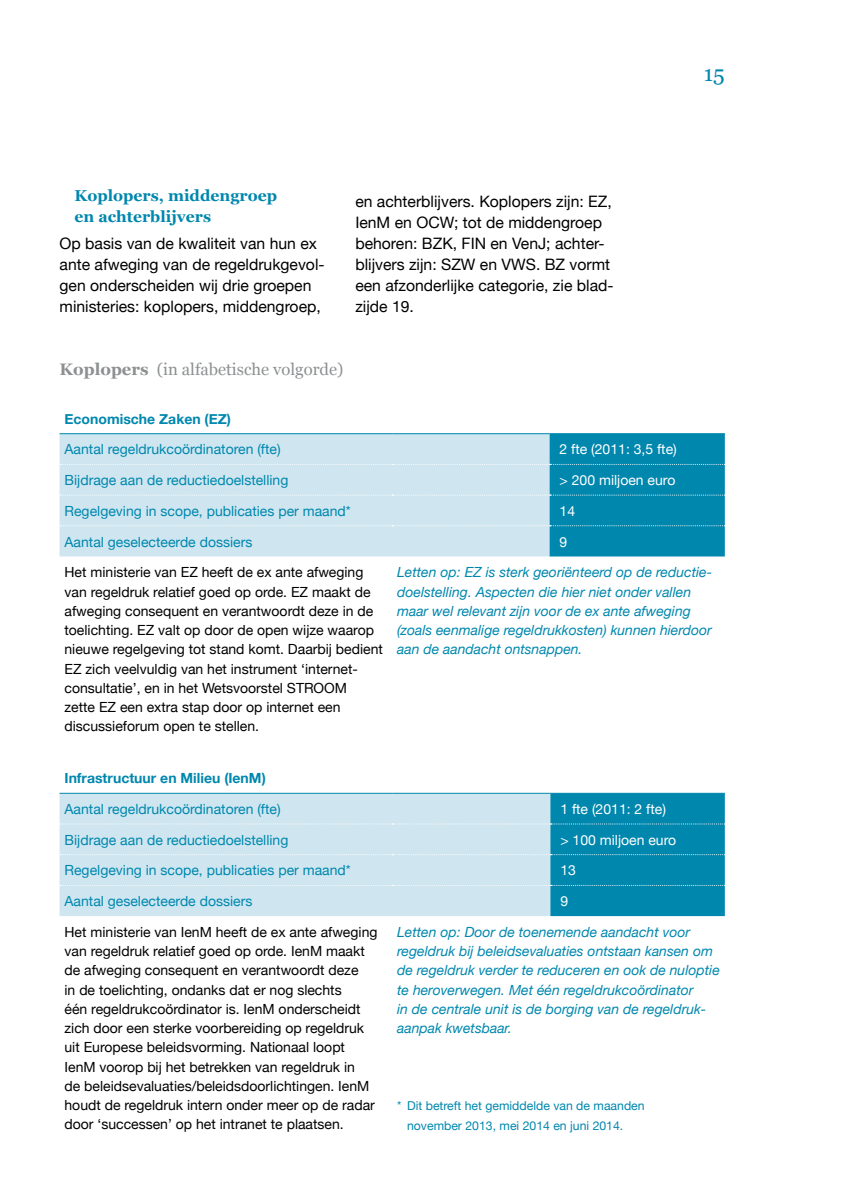
<style>
.page{position:relative;width:844px;height:1191px;background:#fff}
.page>*{position:absolute;margin:0;border:0;box-sizing:border-box;transform-origin:0 0}
.t1{font:21.88px "Georgia";color:#0087ae}
.t2{font:16.62px "Georgia";color:#8d9091}
.t3{font:15.75px/21px "Helvetica Neue";color:#000}
.t4{font:700 15.75px/21px "Georgia";color:#0087ae}
.t5{font:14px/19.2px "Helvetica Neue";color:#000}
.t6{font:italic 14px/19.2px "Helvetica Neue";color:#0087ae}
.t7{font:14px "Helvetica Neue";color:#0087ae}
.t8{font:14px "Helvetica Neue";color:#fff}
.t9{font:700 14px "Helvetica Neue";color:#0087ae}
.t10{font:12.25px/19.2px "Helvetica Neue";color:#0087ae}
.s1{font-weight:700}
</style>
<div class="page">
<hr style="left:60px;top:433px;width:332px;height:1px;background:#0087ae">
<hr style="left:392px;top:433px;width:157px;height:1px;background:#0087ae">
<hr style="left:549px;top:433px;width:175px;height:1px;background:#0087ae">
<svg style="left:60px;top:434px;width:665px;height:122px;background:#99cdde"></svg>
<svg style="left:60px;top:793px;width:665px;height:123px;background:#99cdde"></svg>
<hr style="left:550px;top:793px;width:174px;height:1px;background:#0087ae">
<p class="t4" style="left:74px;top:185px;width:204px">Koplopers, middengroep en achterblijvers</p>
<p class="t3" style="left:60px;top:233px;width:266px">Op basis van de kwaliteit van hun ex ante afweging van de regeldrukgevol&shy;gen onderscheiden wij drie groepen ministeries: koplopers, middengroep,</p>
<p class="t3" style="left:355px;top:191px;width:260px">en achterblijvers. Koplopers zijn: EZ,<br>IenM en OCW; tot de middengroep behoren: BZK, FIN en VenJ; achter&shy;blijvers zijn: SZW en VWS. BZ vormt een afzonderlijke categorie, zie blad&shy;zijde 19.</p>
<h1 class="t1" style="left:703px;top:60px;width:22px">15</h1>
<p class="t2" style="left:60px;top:359px;width:285px"><span class="s1">Koplopers</span> (in alfabetische volgorde)</p>
<p class="t9" style="left:64px;top:408px;width:168px">Economische Zaken (EZ)</p>
<p class="t7" style="left:64px;top:439px;width:217px">Aantal regeldrukcoördinatoren (fte)</p>
<p class="t8" style="left:559px;top:439px;width:119px">2 fte (2011: 3,5 fte)</p>
<p class="t7" style="left:64px;top:470px;width:225px">Bijdrage aan de reductiedoelstelling</p>
<p class="t8" style="left:559px;top:470px;width:117px">&gt; 200 miljoen euro</p>
<p class="t7" style="left:64px;top:501px;width:288px">Regelgeving in scope, publicaties per maand*</p>
<p class="t8" style="left:559px;top:501px;width:17px">14</p>
<p class="t7" style="left:64px;top:531px;width:189px">Aantal geselecteerde dossiers</p>
<p class="t8" style="left:559px;top:531px;width:9px">9</p>
<p class="t5" style="left:64px;top:563px;width:320px">Het ministerie van EZ heeft de ex ante afweging van regeldruk relatief goed op orde. EZ maakt de afweging consequent en verantwoordt deze in de toelichting. EZ valt op door de open wijze waarop nieuwe regelgeving tot stand komt. Daarbij bedient EZ zich veelvuldig van het instrument ‘internet&shy;consultatie’, en in het Wetsvoorstel STROOM<br>zette EZ een extra stap door op internet een discussieforum open te stellen.</p>
<p class="t6" style="left:397px;top:563px;width:316px">Letten op: EZ is sterk georiënteerd op de reductie&shy;doelstelling. Aspecten die hier niet onder vallen maar wel relevant zijn voor de ex ante afweging (zoals eenmalige regeldrukkosten) kunnen hierdoor aan de aandacht ontsnappen.</p>
<p class="t9" style="left:64px;top:767px;width:203px">Infrastructuur en Milieu (IenM)</p>
<p class="t7" style="left:64px;top:799px;width:217px">Aantal regeldrukcoördinatoren (fte)</p>
<p class="t8" style="left:560px;top:799px;width:107px">1 fte (2011: 2 fte)</p>
<p class="t7" style="left:64px;top:829px;width:225px">Bijdrage aan de reductiedoelstelling</p>
<p class="t8" style="left:560px;top:829px;width:117px">&gt; 100 miljoen euro</p>
<p class="t7" style="left:64px;top:860px;width:288px">Regelgeving in scope, publicaties per maand*</p>
<p class="t8" style="left:560px;top:860px;width:17px">13</p>
<p class="t7" style="left:64px;top:891px;width:189px">Aantal geselecteerde dossiers</p>
<p class="t8" style="left:560px;top:891px;width:9px">9</p>
<p class="t5" style="left:64px;top:923px;width:314px">Het ministerie van IenM heeft de ex ante afweging van regeldruk relatief goed op orde. IenM maakt de afweging consequent en verantwoordt deze<br>in de toelichting, ondanks dat er nog slechts<br>één regeldrukcoördinator is. IenM onderscheidt zich door een sterke voorbereiding op regeldruk uit Europese beleidsvorming. Nationaal loopt IenM voorop bij het betrekken van regeldruk in<br>de beleidsevaluaties/beleidsdoorlichtingen. IenM houdt de regeldruk intern onder meer op de radar door ‘successen’ op het intranet te plaatsen.</p>
<p class="t6" style="left:397px;top:923px;width:324px">Letten op: Door de toenemende aandacht voor regeldruk bij beleidsevaluaties ontstaan kansen om de regeldruk verder te reduceren en ook de nuloptie te heroverwegen. Met één regeldrukcoördinator<br>in de centrale unit is de borging van de regeldruk&shy;aanpak kwetsbaar.</p>
<p class="t10" style="left:407px;top:1097px;width:239px;text-indent:-10px">* Dit betreft het gemiddelde van de maanden november 2013, mei 2014 en juni 2014.</p>
</div>
